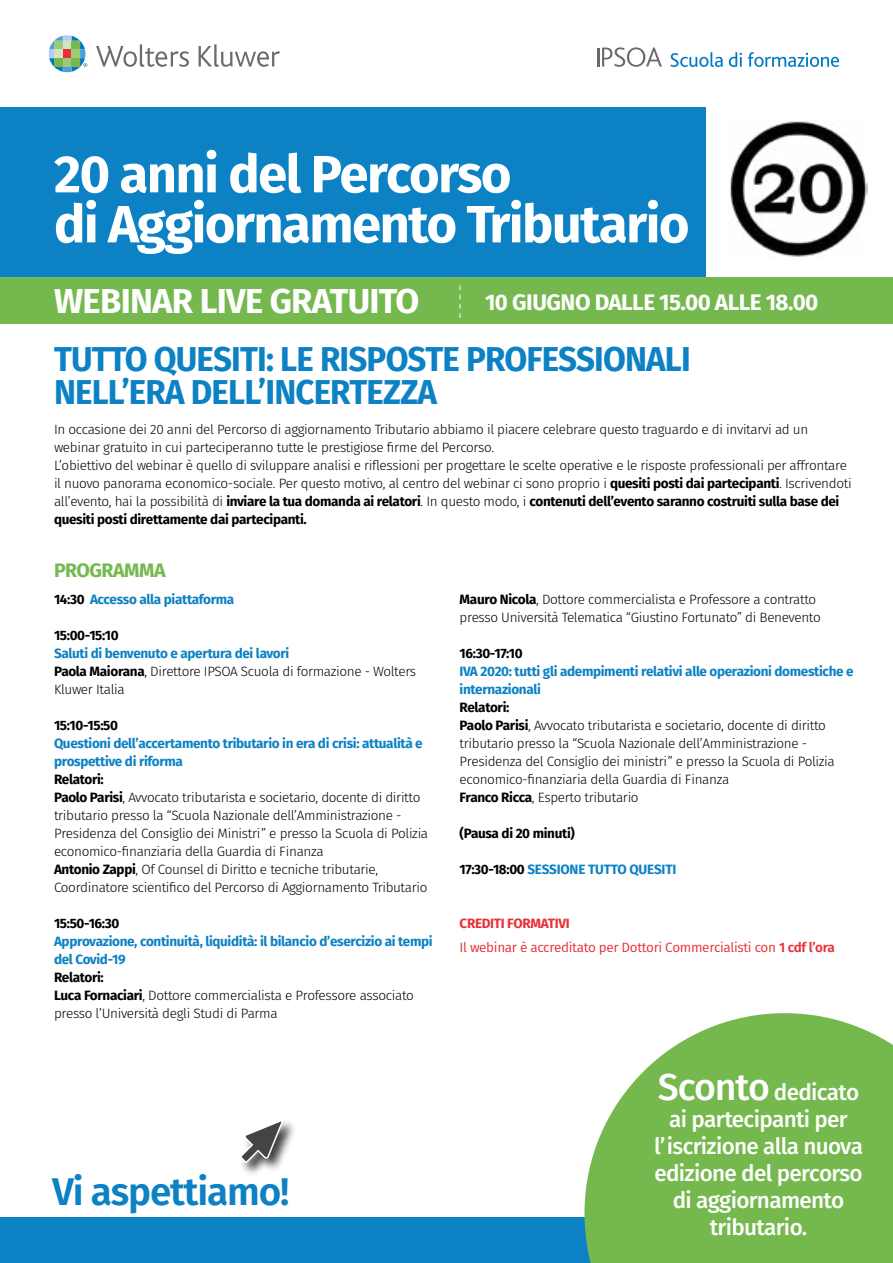
<style>
.page{position:relative;width:893px;height:1263px;background:#fff}
.page>*{position:absolute;margin:0;border:0;box-sizing:border-box;transform-origin:0 0}
.t1{font:700 52.5px/50.1px "Fira Sans";letter-spacing:-.03em;color:#fff}
.t2{font:600 38.7px "Fira Sans";letter-spacing:-.03em;color:#0c81c4}
.t3{font:700 34.5px/33px "Fira Sans";letter-spacing:-.025em;color:#0c81c4;scale:.96 1}
.t4{font:700 34.5px "Fira Sans";letter-spacing:-.02em;color:#fff}
.t5{font:500 22.5px/27px "Fira Sans";letter-spacing:-.03em;color:#fff;text-align:center}
.t6{font:700 22.5px "Fira Sans";letter-spacing:-.02em;color:#fff}
.t7{font:700 19.5px "Fira Sans";letter-spacing:-.025em;color:#75b94e}
.t8{font:300 13.5px/18px "Fira Sans";letter-spacing:-.025em;color:#000}
.t9{font:700 13.5px/18px "Fira Sans";letter-spacing:-.025em;color:#0c81c4}
.t10{font:13.5px/24.3px "Fira Sans";letter-spacing:-.025em;color:#e73138}
.t11{font:700 13.5px "Fira Sans";letter-spacing:-.025em;color:#000}
.s1{font-weight:700}
.s2{color:#000}
.s3{font-weight:700;color:#0c81c4}
.s4{font-weight:600}
.s5{font-size:37.5px}
</style>
<div class="page">
<div style="left:0;top:107px;width:706px;height:170px;background:#0c81c4"></div>
<div style="left:0;top:277px;width:893px;height:47px;background:#75b94e"></div>
<svg style="left:96px;top:44px;width:93px;height:23px"></svg>
<svg style="left:199px;top:44px;width:81px;height:23px"></svg>
<svg style="left:49px;top:35px;width:38px;height:37px"></svg>
<div style="left:0;top:1218px;width:893px;height:45px;background:#0c81c4"></div>
<svg style="left:584px;top:1013px;width:309px;height:250px;background:#86c164"></svg>
<svg style="left:460px;top:285px;width:1px;height:33px"></svg>
<svg style="left:597px;top:47px;width:65px;height:20px"></svg>
<svg style="left:670px;top:52px;width:53px;height:15px"></svg>
<svg style="left:729px;top:52px;width:13px;height:15px"></svg>
<svg style="left:748px;top:52px;width:91px;height:15px"></svg>
<img style="left:730px;top:121px;width:137px;height:136px">
<div style="left:238px;top:1118px;width:59px;height:58px;background:#000;opacity:.75"></div>
<svg style="left:239px;top:1118px;width:45px;height:46px"></svg>
<h1 class="t1" style="left:54px;top:145px;width:637px">20 anni del Percorso<br>di Aggiornamento Tributario</h1>
<h3 class="t4" style="left:54px;top:272px;width:367px">WEBINAR LIVE GRATUITO</h3>
<h3 class="t6" style="left:485px;top:283px;width:335px">10 GIUGNO DALLE 15.00 ALLE 18.00</h3>
<h3 class="t3" style="left:54px;top:340px;width:665px">TUTTO QUESITI: LE RISPOSTE PROFESSIONALI<br>NELL’ERA DELL’INCERTEZZA</h3>
<p class="t8" style="left:54px;top:420px;width:799px">In occasione dei 20 anni del Percorso di aggiornamento Tributario abbiamo il piacere celebrare questo traguardo e di invitarvi ad un webinar gratuito in cui parteciperanno tutte le prestigiose firme del Percorso.<br>L’obiettivo del webinar è quello di sviluppare analisi e riflessioni per progettare le scelte operative e le risposte professionali per affrontare il nuovo panorama economico-sociale. Per questo motivo, al centro del webinar ci sono proprio i <span class="s1">quesiti posti dai partecipanti</span>. Iscrivendoti all’evento, hai la possibilità di <span class="s1">inviare la tua domanda ai relatori</span>. In questo modo, i <span class="s1">contenuti dell’evento saranno costruiti sulla base dei quesiti posti direttamente dai partecipanti.</span></p>
<h3 class="t7" style="left:54px;top:554px;width:113px">PROGRAMMA</h3>
<p class="t9" style="left:54px;top:589px;width:182px"><span class="s2">14:30</span> Accesso alla piattaforma</p>
<p class="t11" style="left:54px;top:624px;width:66px">15:00-15:10</p>
<p class="t8" style="left:54px;top:644px;width:364px"><span class="s3">Saluti di benvenuto e apertura dei lavori<br></span><span class="s1">Paola Maiorana</span>, Direttore IPSOA Scuola di formazione - Wolters<br>Kluwer Italia</p>
<p class="t11" style="left:54px;top:714px;width:66px">15:10-15:50</p>
<p class="t9" style="left:54px;top:733px;width:370px">Questioni dell’accertamento tributario in era di crisi: attualità e prospettive di riforma</p>
<p class="t8" style="left:54px;top:770px;width:376px"><span class="s1">Relatori:<br>Paolo Parisi</span>, Avvocato tributarista e societario, docente di diritto tributario presso la “Scuola Nazionale dell’Amministrazione - Presidenza del Consiglio dei Ministri” e presso la Scuola di Polizia economico-finanziaria della Guardia di Finanza<br><span class="s1">Antonio Zappi</span>, Of Counsel di Diritto e tecniche tributarie, Coordinatore scientifico del Percorso di Aggiornamento Tributario</p>
<p class="t11" style="left:54px;top:912px;width:67px">15:50-16:30</p>
<p class="t9" style="left:54px;top:931px;width:380px">Approvazione, continuità, liquidità: il bilancio d’esercizio ai tempi del Covid-19</p>
<p class="t8" style="left:54px;top:968px;width:361px"><span class="s1">Relatori:<br>Luca Fornaciari</span>, Dottore commercialista e Professore associato presso l’Università degli Studi di Parma</p>
<p class="t8" style="left:460px;top:590px;width:363px"><span class="s1">Mauro Nicola</span>, Dottore commercialista e Professore a contratto presso Università Telematica “Giustino Fortunato” di Benevento</p>
<p class="t11" style="left:460px;top:642px;width:65px">16:30-17:10</p>
<p class="t9" style="left:460px;top:661px;width:395px">IVA 2020: tutti gli adempimenti relativi alle operazioni domestiche e internazionali</p>
<p class="t8" style="left:460px;top:698px;width:377px"><span class="s1">Relatori:<br>Paolo Parisi</span>, Avvocato tributarista e societario, docente di diritto tributario presso la “Scuola Nazionale dell’Amministrazione - Presidenza del Consiglio dei ministri” e presso la Scuola di Polizia economico-finanziaria della Guardia di Finanza<br><span class="s1">Franco Ricca</span>, Esperto tributario</p>
<p class="t11" style="left:460px;top:822px;width:117px">(Pausa di 20 minuti)</p>
<p class="t9" style="left:460px;top:859px;width:218px"><span class="s2">17:30-18:00</span> SESSIONE TUTTO QUESITI</p>
<p class="t10" style="left:460px;top:911px;width:377px"><span class="s1">CREDITI FORMATIVI<br></span>Il webinar è accreditato per Dottori Commercialisti con <span class="s4">1 cdf l’ora</span></p>
<h2 class="t2" style="left:52px;top:1159px;width:239px">Vi aspettiamo!</h2>
<h3 class="t5" style="left:654px;top:1078px;width:210px"><span class="s5">Sconto</span> dedicato ai partecipanti per l’iscrizione alla nuova edizione del percorso di aggiornamento tributario.</h3>
</div>
